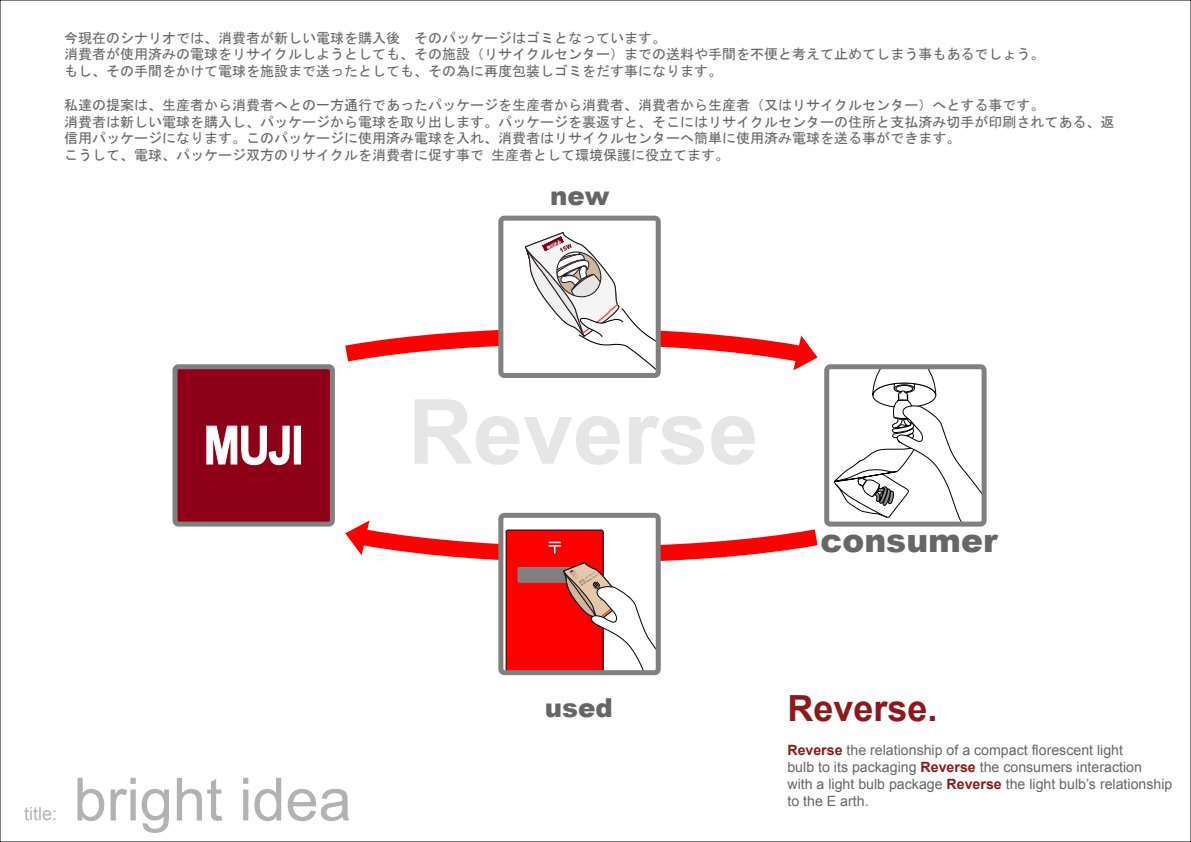
<style>
.page{position:relative;width:1191px;height:842px;background:#fff}
.page>*{position:absolute;margin:0;border:0;box-sizing:border-box;transform-origin:0 0}
.t1{font:700 90px "Arial";color:#e6e6e6}
.t2{font:59.6px "Arial";color:#b2b2b2}
.t3{font:700 36px "Arial";color:#8d191c}
.t4{font:900 32.8px "Arial";color:#666}
.t5{font:900 26.1px "Arial";color:#666}
.t6{font:18px "Arial";color:#b2b2b2}
.t7{font:14.2px/17px "Arial";color:#666667}
.t8{font:14px/16.8px "MS Gothic";color:#666}
.s1{font-weight:700;color:#8d191c}
</style>
<div class="page">
<div style="left:175px;top:367px;width:157px;height:157px;background:#8e0018;border-radius:4px"></div>
<div style="left:172px;top:364px;width:163px;height:163px;border:5px solid #808080;border-radius:4px"></div>
<svg style="left:206px;top:425px;width:84px;height:41px"></svg>
<div style="left:294px;top:426px;width:6px;height:38px;background:#fff"></div>
<div style="left:294px;top:426px;width:7px;height:38px;border:1px solid #fff"></div>
<svg style="left:345px;top:233px;width:472px;height:142px"></svg>
<div style="left:498px;top:216px;width:162px;height:162px;border:5px solid #808080;border-radius:4px"></div>
<svg style="left:345px;top:520px;width:472px;height:152px"></svg>
<div style="left:498px;top:513px;width:162px;height:162px;border:5px solid #808080;border-radius:4px"></div>
<svg style="left:833px;top:370px;width:147px;height:151px"></svg>
<div style="left:824px;top:364px;width:162px;height:163px;border:5px solid #808080;border-radius:4px"></div>
<p class="t8" style="left:64px;top:29px;width:982px">今現在のシナリオでは、消費者が新しい電球を購入後　そのパッケージはゴミとなっています。<br>消費者が使用済みの電球をリサイクルしようとしても、その施設（リサイクルセンター）までの送料や手間を不便と考えて止めてしまう事もあるでしょう。もし、その手間をかけて電球を施設まで送ったとしても、その為に再度包装しゴミをだす事になります。</p>
<p class="t8" style="left:64px;top:96px;width:1052px">私達の提案は、生産者から消費者へとの一方通行であったパッケージを生産者から消費者、消費者から生産者（又はリサイクルセンター）へとする事です。<br>消費者は新しい電球を購入し、パッケージから電球を取り出します。パッケージを裏返すと、そこにはリサイクルセンターの住所と支払済み切手が印刷されてある、返信用パッケージになります。このパッケージに使用済み電球を入れ、消費者はリサイクルセンターへ簡単に使用済み電球を送る事ができます。<br>こうして、電球、パッケージ双方のリサイクルを消費者に促す事で 生産者として環境保護に役立てます。</p>
<p class="t5" style="left:550px;top:177px;width:61px">new</p>
<p class="t6" style="left:24px;top:802px;width:35px">title:</p>
<p class="t2" style="left:74px;top:760px;width:280px">bright idea</p>
<p class="t1" style="left:408px;top:373px;width:352px">Reverse</p>
<p class="t4" style="left:820px;top:516px;width:179px">consumer</p>
<p class="t5" style="left:545px;top:689px;width:70px">used</p>
<p class="t3" style="left:787px;top:684px;width:152px">Reverse.</p>
<p class="t7" style="left:787px;top:741px;width:386px"><span class="s1">Reverse</span> the relationship of a compact florescent light<br>bulb to its packaging <span class="s1">Reverse</span> the consumers interaction<br>with a light bulb package <span class="s1">Reverse</span> the light bulb’s relationship to the E arth.</p>
</div>
